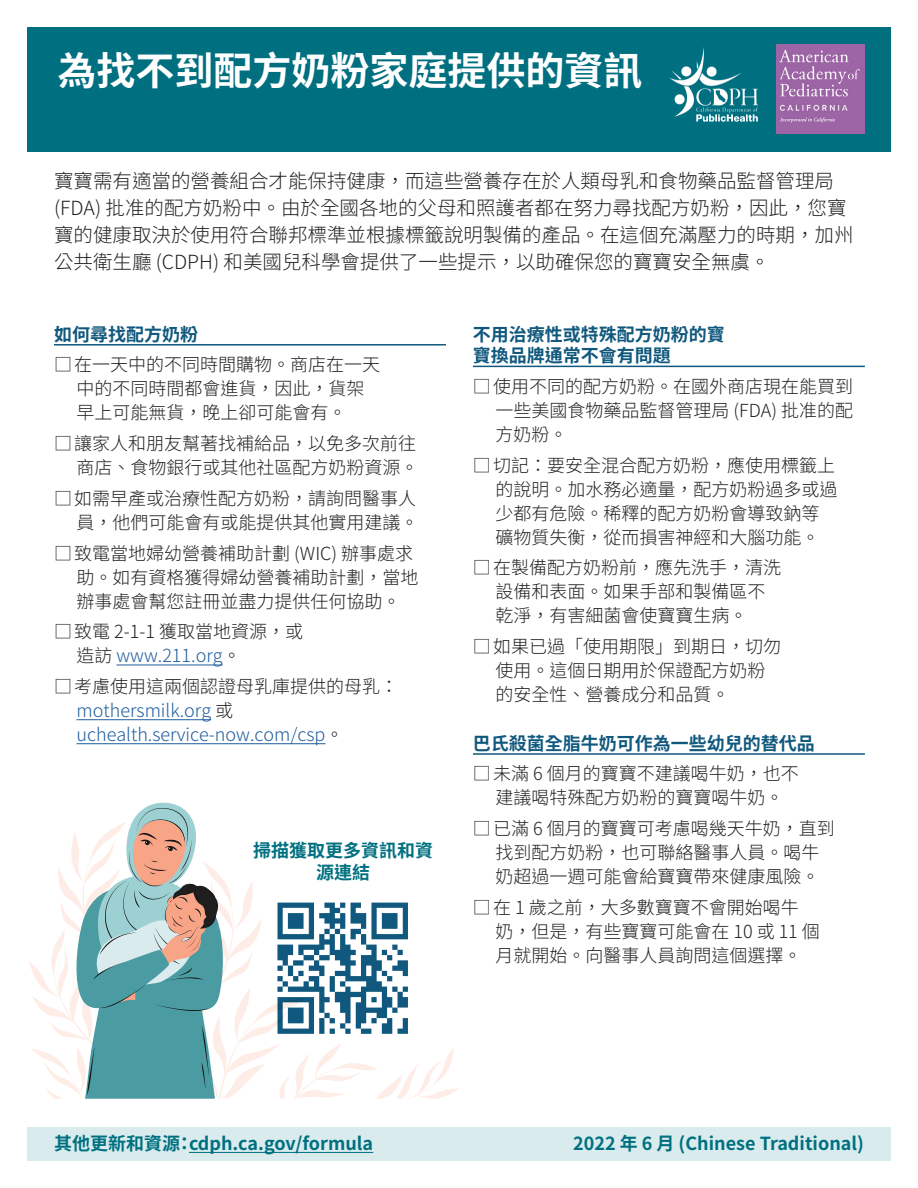
<style>
.page{position:relative;width:918px;height:1188px;background:#fff}
.page>*{position:absolute;margin:0;border:0;box-sizing:border-box;transform-origin:0 0}
.t1{font:700 39px "Noto Sans CJ Ktc";color:#fff}
.t2{font:300 19.5px/27px "Noto Sans CJ Ktc";color:#231f20}
.t3{font:300 18px/24px "Noto Sans CJ Ktc";color:#231f20}
.t4{font:700 18px/21.6px "Noto Sans CJ Ktc";color:#007080;text-align:center}
.t5{font:300 18px/24px "Noto Sans CJ Ktc";color:#215e9e}
.t6{font:700 18px/21.6px "Noto Sans CJ Ktc";color:#10587d}
.s1{color:#215e9e}
.s2{color:#231f20}
</style>
<div class="page">
<div style="left:27px;top:1127px;width:864px;height:34px;background:#d9ebed"></div>
<hr style="left:189px;top:1152px;width:184px;height:1px;background:#007080">
<div style="left:27px;top:27px;width:864px;height:124px;background:#007080"></div>
<img style="left:669px;top:47px;width:89px;height:74px">
<img style="left:777px;top:45px;width:88px;height:88px">
<hr style="left:54px;top:344px;width:392px;height:2px;background:#10587d">
<hr style="left:116px;top:665px;width:107px;height:1px;background:#215e9e">
<hr style="left:76px;top:719px;width:135px;height:1px;background:#215e9e">
<hr style="left:76px;top:743px;width:250px;height:1px;background:#215e9e">
<hr style="left:473px;top:366px;width:392px;height:1px;background:#10587d">
<hr style="left:473px;top:753px;width:392px;height:2px;background:#10587d">
<svg style="left:29px;top:803px;width:429px;height:296px"></svg>
<img style="left:256px;top:881px;width:174px;height:174px">
<h1 class="t1" style="left:57px;top:49px;width:586px">為找不到配方奶粉家庭提供的資訊</h1>
<p class="t2" style="left:54px;top:168px;width:801px">寶寶需有適當的營養組合才能保持健康，而這些營養存在於人類母乳和食物藥品監督管理局(FDA) 批准的配方奶粉中。由於全國各地的父母和照護者都在努力尋找配方奶粉，因此，您寶寶的健康取決於使用符合聯邦標準並根據標籤說明製備的產品。在這個充滿壓力的時期，加州公共衛生廳 (CDPH) 和美國兒科學會提供了一些提示，以助確保您的寶寶安全無虞。</p>
<p class="t6" style="left:54px;top:324px;width:145px">如何尋找配方奶粉</p>
<p class="t3" style="left:76px;top:353px;width:305px;text-indent:-22px">□在一天中的不同時間購物。商店在一天中的不同時間都會進貨，因此，貨架早上可能無貨，晚上卻可能會有。</p>
<p class="t3" style="left:54px;top:432px;width:366px;text-align:right">□讓家人和朋友幫著找補給品，以免多次前往商店、食物銀行或其他社區配方奶粉資源。</p>
<p class="t3" style="left:54px;top:487px;width:366px;text-align:right">□如需早產或治療性配方奶粉，請詢問醫事人員，他們可能會有或能提供其他實用建議。</p>
<p class="t3" style="left:76px;top:541px;width:343px;text-indent:-22px">□致電當地婦幼營養補助計劃 (WIC) 辦事處求助。如有資格獲得婦幼營養補助計劃，當地辦事處會幫您註冊並盡力提供任何協助。</p>
<p class="t3" style="left:76px;top:620px;width:228px;text-indent:-22px">□致電 2-1-1 獲取當地資源，或造訪 <span class="s1">www.211.org</span>。</p>
<p class="t5" style="left:76px;top:675px;width:323px;text-indent:-22px"><span class="s2">□考慮使用這兩個認證母乳庫提供的母乳：</span>mothersmilk.org <span class="s2">或</span>uchealth.service-now.com/csp<span class="s2">。</span></p>
<p class="t4" style="left:253px;top:840px;width:181px">掃描獲取更多資訊和資源連結</p>
<p class="t6" style="left:473px;top:324px;width:253px">不用治療性或特殊配方奶粉的寶寶換品牌通常不會有問題</p>
<p class="t3" style="left:495px;top:375px;width:359px;text-align:justify;text-indent:-22px">□使用不同的配方奶粉。在國外商店現在能買到一些美國食物藥品監督管理局 (FDA) 批准的配方奶粉。</p>
<p class="t3" style="left:495px;top:453px;width:343px;text-indent:-22px">□切記：要安全混合配方奶粉，應使用標籤上的說明。加水務必適量，配方奶粉過多或過少都有危險。稀釋的配方奶粉會導致鈉等礦物質失衡，從而損害神經和大腦功能。</p>
<p class="t3" style="left:495px;top:556px;width:287px;text-indent:-22px">□在製備配方奶粉前，應先洗手，清洗設備和表面。如果手部和製備區不乾淨，有害細菌會使寶寶生病。</p>
<p class="t3" style="left:495px;top:635px;width:287px;text-indent:-22px">□如果已過「使用期限」到期日，切勿使用。這個日期用於保證配方奶粉的安全性、營養成分和品質。</p>
<p class="t6" style="left:473px;top:733px;width:343px">巴氏殺菌全脂牛奶可作為一些幼兒的替代品</p>
<p class="t3" style="left:473px;top:762px;width:327px;text-align:center">□未滿 6 個月的寶寶不建議喝牛奶，也不建議喝特殊配方奶粉的寶寶喝牛奶。</p>
<p class="t3" style="left:473px;top:817px;width:363px;text-align:center">□已滿 6 個月的寶寶可考慮喝幾天牛奶，直到找到配方奶粉，也可聯絡醫事人員。喝牛<br>奶超過一週可能會給寶寶帶來健康風險。</p>
<p class="t3" style="left:495px;top:896px;width:326px;text-indent:-22px">□在 1 歲之前，大多數寶寶不會開始喝牛奶，但是，有些寶寶可能會在 10 或 11 個月就開始。向醫事人員詢問這個選擇。</p>
<p class="t4" style="left:54px;top:1133px;width:321px">其他更新和資源：cdph.ca.gov/formula</p>
<p class="t4" style="left:573px;top:1133px;width:292px">2022 年 6 月 (Chinese Traditional)</p>
</div>
